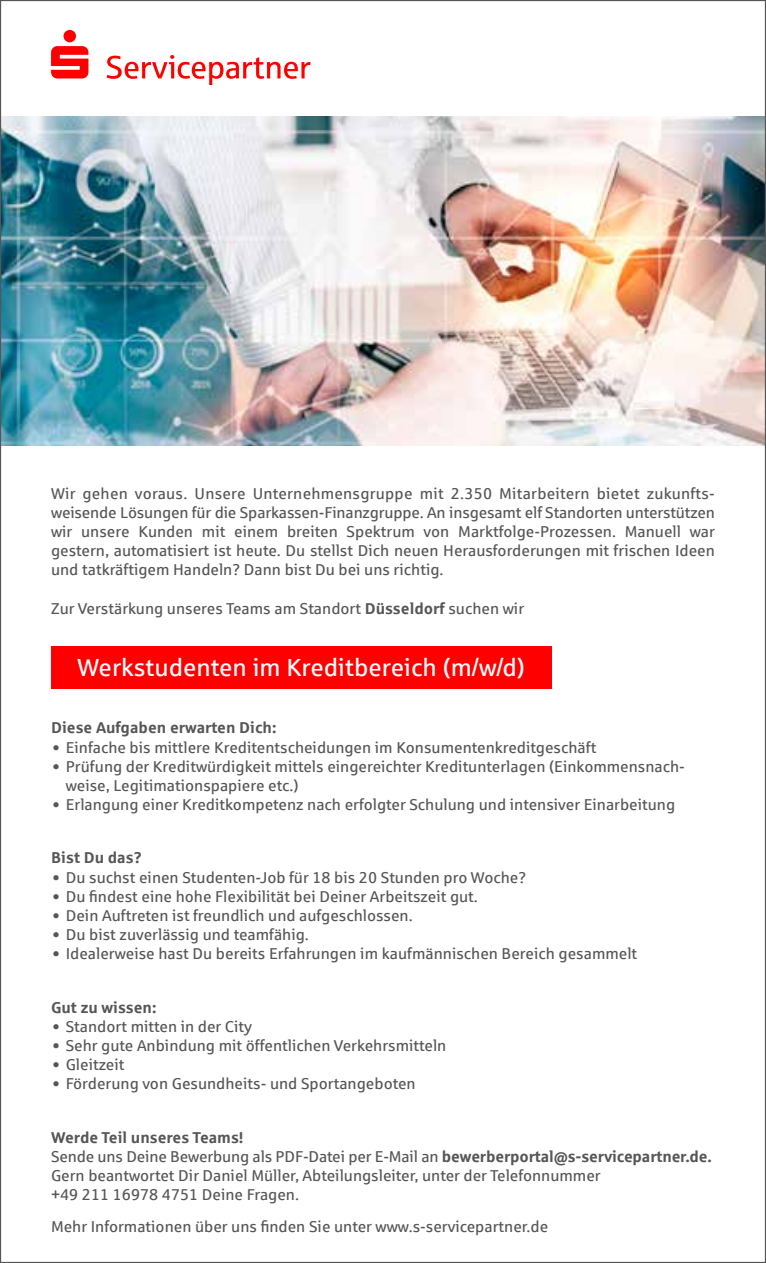
<style>
.page{position:relative;width:766px;height:1263px;background:#fff}
.page>*{position:absolute;margin:0;border:0;box-sizing:border-box;transform-origin:0 0}
.t1{font:24.75px "Sparkasse Rg";color:#fff}
.t2{font:15.75px/19.1px "Sparkasse Rg";color:#565656}
.t3{font:700 15.75px "Sparkasse Rg";color:#565656}
.s1{font-weight:700}
</style>
<div class="page">
<div style="left:51px;top:646px;width:500px;height:42px;background:#f00"></div>
<img style="left:2px;top:116px;width:761px;height:329px">
<svg style="left:51px;top:30px;width:37px;height:48px"></svg>
<svg style="left:106px;top:55px;width:204px;height:30px"></svg>
<p class="t2" style="left:51px;top:483px;width:665px;text-align:justify">Wir gehen voraus. Unsere Unternehmensgruppe mit 2.350 Mitarbeitern bietet zukunfts&shy;weisende Lösungen für die Sparkassen-Finanzgruppe. An insgesamt elf Standorten unterstützen wir unsere Kunden mit einem breiten Spektrum von Marktfolge-Prozessen. Manuell war gestern, automatisiert ist heute. Du stellst Dich neuen Herausforderungen mit frischen Ideen und tatkräftigem Handeln? Dann bist Du bei uns richtig.</p>
<p class="t2" style="left:51px;top:598px;width:474px">Zur Verstärkung unseres Teams am Standort <span class="s1">Düsseldorf</span> suchen wir</p>
<h1 class="t1" style="left:77px;top:652px;width:449px">Werkstudenten im Kreditbereich (m/w/d)</h1>
<p class="t3" style="left:51px;top:718px;width:227px">Diese Aufgaben erwarten Dich:</p>
<p class="t2" style="left:53px;top:737px;width:544px">• Einfache bis mittlere Kreditentscheidungen im Konsumentenkreditgeschäft</p>
<p class="t2" style="left:66px;top:756px;width:620px;text-indent:-13px">• Prüfung der Kreditwürdigkeit mittels eingereichter Kreditunterlagen (Einkommensnach&shy;weise, Legitimationspapiere etc.)</p>
<p class="t2" style="left:53px;top:794px;width:623px">• Erlangung einer Kreditkompetenz nach erfolgter Schulung und intensiver Einarbeitung</p>
<p class="t3" style="left:51px;top:848px;width:92px">Bist Du das?</p>
<p class="t2" style="left:53px;top:867px;width:475px">• Du suchst einen Studenten-Job für 18 bis 20 Stunden pro Woche?</p>
<p class="t2" style="left:53px;top:886px;width:426px">• Du findest eine hohe Flexibilität bei Deiner Arbeitszeit gut.</p>
<p class="t2" style="left:53px;top:905px;width:361px">• Dein Auftreten ist freundlich und aufgeschlossen.</p>
<p class="t2" style="left:53px;top:924px;width:257px">• Du bist zuverlässig und teamfähig.</p>
<p class="t2" style="left:53px;top:944px;width:585px">• Idealerweise hast Du bereits Erfahrungen im kaufmännischen Bereich gesammelt</p>
<p class="t3" style="left:51px;top:997px;width:107px">Gut zu wissen:</p>
<p class="t2" style="left:53px;top:1016px;width:200px">• Standort mitten in der City</p>
<p class="t2" style="left:53px;top:1035px;width:395px">• Sehr gute Anbindung mit öffentlichen Verkehrsmitteln</p>
<p class="t2" style="left:53px;top:1054px;width:73px">• Gleitzeit</p>
<p class="t2" style="left:53px;top:1074px;width:364px">• Förderung von Gesundheits- und Sportangeboten</p>
<p class="t2" style="left:51px;top:1127px;width:662px"><span class="s1">Werde Teil unseres Teams!<br></span>Sende uns Deine Bewerbung als PDF-Datei per E-Mail an <span class="s1">bewerberportal@s-servicepartner.de.<br></span>Gern beantwortet Dir Daniel Müller, Abteilungsleiter, unter der Telefonnummer<br>+49 211 16978 4751 Deine Fragen.</p>
<p class="t2" style="left:51px;top:1216px;width:498px">Mehr Informationen über uns finden Sie unter www.s-servicepartner.de</p>
</div>
